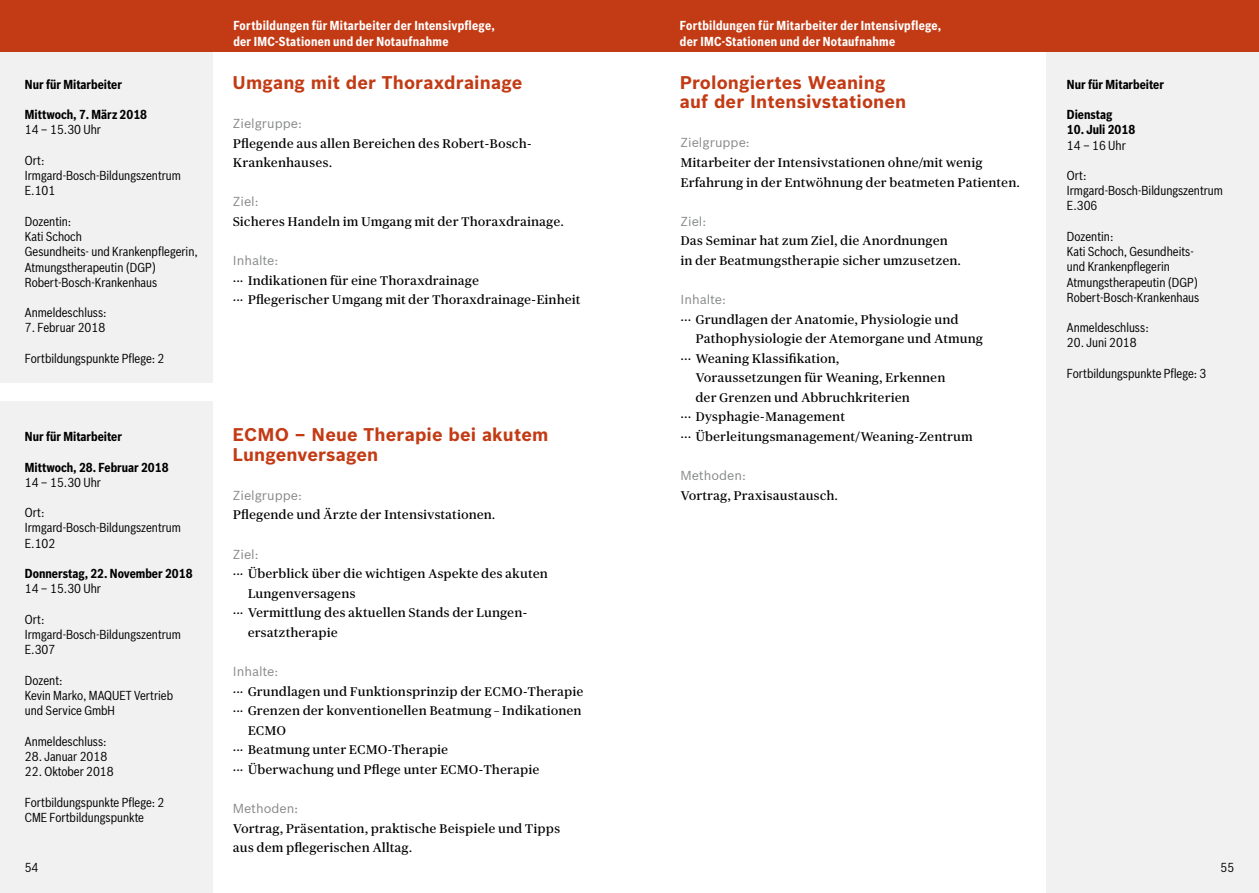
<style>
.page{position:relative;width:1259px;height:893px;background:#fff}
.page>*{position:absolute;margin:0;border:0;box-sizing:border-box;transform-origin:0 0}
.t1{font:700 18px/19.5px "Bosch Sans";letter-spacing:.01em;color:#c33b15}
.t2{font:12.75px/19.5px "Bosch Serif";color:#000}
.t3{font:12.75px/15.1px "Bosch Sans Cond";color:#000}
.t4{font:700 12.75px/15.8px "Bosch Sans Cond";letter-spacing:.02em;color:#fff}
.t5{font:700 12.75px "Bosch Sans Cond";color:#000}
.t6{font:12.75px "Bosch Sans";color:#87888a}
.s1{font-family:"Bosch Serif"}
</style>
<div class="page">
<div style="left:0;top:51px;width:213px;height:331px;background:#f1f1f2"></div>
<div style="left:0;top:402px;width:213px;height:491px;background:#f1f1f2"></div>
<div style="left:1046px;top:51px;width:213px;height:842px;background:#f1f1f2"></div>
<div style="left:629px;top:0;width:630px;height:51px;background:#c33b15"></div>
<div style="left:0;top:0;width:629px;height:51px;background:#c33b15"></div>
<p class="t5" style="left:25px;top:76px;width:99px">Nur für Mitarbeiter</p>
<p class="t5" style="left:25px;top:107px;width:124px">Mittwoch, 7. März 2018</p>
<p class="t3" style="left:25px;top:122px;width:78px">14 – 15.30 Uhr</p>
<p class="t3" style="left:25px;top:153px;width:158px">Ort:<br>Irmgard-Bosch-Bildungszentrum<br>E.101</p>
<p class="t3" style="left:25px;top:214px;width:174px">Dozentin:<br>Kati Schoch<br>Gesundheits- und Krankenpflegerin,<br>Atmungstherapeutin (DGP)<br>Robert-Bosch-Krankenhaus</p>
<p class="t3" style="left:25px;top:305px;width:83px">Anmeldeschluss:</p>
<p class="t3" style="left:25px;top:320px;width:82px">7. Februar 2018</p>
<p class="t3" style="left:25px;top:351px;width:141px">Fortbildungspunkte Pflege: 2</p>
<p class="t5" style="left:25px;top:429px;width:99px">Nur für Mitarbeiter</p>
<p class="t5" style="left:25px;top:459px;width:145px">Mittwoch, 28. Februar 2018</p>
<p class="t3" style="left:25px;top:475px;width:78px">14 – 15.30 Uhr</p>
<p class="t3" style="left:25px;top:505px;width:158px">Ort:<br>Irmgard-Bosch-Bildungszentrum<br>E.102</p>
<p class="t5" style="left:25px;top:566px;width:169px">Donnerstag, 22. November 2018</p>
<p class="t3" style="left:25px;top:581px;width:78px">14 – 15.30 Uhr</p>
<p class="t3" style="left:25px;top:612px;width:158px">Ort:<br>Irmgard-Bosch-Bildungszentrum<br>E.307</p>
<p class="t3" style="left:25px;top:672px;width:150px">Dozent:<br>Kevin Marko, MAQUET Vertrieb und Service GmbH</p>
<p class="t3" style="left:25px;top:733px;width:83px">Anmeldeschluss:</p>
<p class="t3" style="left:25px;top:749px;width:84px">28. Januar 2018</p>
<p class="t3" style="left:25px;top:764px;width:90px">22. Oktober 2018</p>
<p class="t3" style="left:25px;top:794px;width:141px">Fortbildungspunkte Pflege: 2<br>CME Fortbildungspunkte</p>
<p class="t4" style="left:233px;top:18px;width:263px">Fortbildungen für Mitarbeiter der Intensivpflege, der IMC-Stationen und der Notaufnahme</p>
<p class="t4" style="left:680px;top:18px;width:263px">Fortbildungen für Mitarbeiter der Intensivpflege, der IMC-Stationen und der Notaufnahme</p>
<h1 class="t1" style="left:232px;top:73px;width:291px">Umgang mit der Thoraxdrainage</h1>
<p class="t6" style="left:233px;top:115px;width:71px">Zielgruppe:</p>
<p class="t2" style="left:233px;top:133px;width:300px">Pflegende aus allen Bereichen des Robert-Bosch-<br>Krankenhauses.</p>
<p class="t6" style="left:233px;top:194px;width:27px">Ziel:</p>
<p class="t2" style="left:233px;top:211px;width:333px">Sicheres Handeln im Umgang mit der Thoraxdrainage.</p>
<p class="t6" style="left:233px;top:252px;width:47px">Inhalte:</p>
<p class="t2" style="left:233px;top:270px;width:349px">··· Indikationen für eine Thoraxdrainage<br>··· Pflegerischer Umgang mit der Thoraxdrainage-Einheit</p>
<h1 class="t1" style="left:232px;top:425px;width:317px">ECMO – Neue Therapie bei akutem<br>Lungenversagen</h1>
<p class="t6" style="left:233px;top:487px;width:71px">Zielgruppe:</p>
<p class="t2" style="left:233px;top:505px;width:264px">Pflegende und Ärzte der Intensivstationen.</p>
<p class="t6" style="left:233px;top:546px;width:27px">Ziel:</p>
<p class="t2" style="left:233px;top:564px;width:317px">··· Überblick über die wichtigen Aspekte des akuten</p>
<p class="t2" style="left:248px;top:583px;width:109px">Lungenversagens</p>
<p class="t2" style="left:233px;top:603px;width:296px">··· Vermittlung des aktuellen Stands der Lungen-</p>
<p class="t2" style="left:248px;top:622px;width:92px">ersatztherapie</p>
<p class="t6" style="left:233px;top:663px;width:47px">Inhalte:</p>
<p class="t2" style="left:233px;top:681px;width:352px">··· Grundlagen und Funktionsprinzip der ECMO-Therapie</p>
<p class="t2" style="left:233px;top:701px;width:350px">··· Grenzen der konventionellen Beatmung – Indikationen</p>
<p class="t2" style="left:248px;top:720px;width:40px">ECMO</p>
<p class="t2" style="left:233px;top:740px;width:217px">··· Beatmung unter ECMO-Therapie</p>
<p class="t2" style="left:233px;top:759px;width:308px">··· Überwachung und Pflege unter ECMO-Therapie</p>
<p class="t6" style="left:233px;top:800px;width:67px">Methoden<span class="s1">:</span></p>
<p class="t2" style="left:233px;top:818px;width:329px">Vortrag, Präsentation, praktische Beispiele und Tipps aus dem pflegerischen Alltag.</p>
<h1 class="t1" style="left:680px;top:73px;width:228px">Prolongiertes Weaning auf der Intensivstationen</h1>
<p class="t6" style="left:680px;top:135px;width:71px">Zielgruppe:</p>
<p class="t2" style="left:680px;top:153px;width:341px">Mitarbeiter der Intensivstationen ohne/mit wenig<br>Erfahrung in der Entwöhnung der beatmeten Patienten.</p>
<p class="t6" style="left:680px;top:213px;width:27px">Ziel:</p>
<p class="t2" style="left:680px;top:231px;width:282px">Das Seminar hat zum Ziel, die Anordnungen in der Beatmungstherapie sicher umzusetzen.</p>
<p class="t6" style="left:680px;top:291px;width:47px">Inhalte:</p>
<p class="t2" style="left:680px;top:309px;width:280px">··· Grundlagen der Anatomie, Physiologie und</p>
<p class="t2" style="left:695px;top:329px;width:289px">Pathophysiologie der Atemorgane und Atmung</p>
<p class="t2" style="left:680px;top:348px;width:160px">··· Weaning Klassifikation,</p>
<p class="t2" style="left:695px;top:368px;width:251px">Voraussetzungen für Weaning, Erkennen</p>
<p class="t2" style="left:695px;top:387px;width:216px">der Grenzen und Abbruchkriterien</p>
<p class="t2" style="left:680px;top:407px;width:166px">··· Dysphagie-Management</p>
<p class="t2" style="left:680px;top:427px;width:294px">··· Überleitungsmanagement/Weaning-Zentrum</p>
<p class="t6" style="left:680px;top:468px;width:67px">Methoden:</p>
<p class="t2" style="left:680px;top:485px;width:159px">Vortrag, Praxisaustausch.</p>
<p class="t5" style="left:1067px;top:76px;width:99px">Nur für Mitarbeiter</p>
<p class="t5" style="left:1067px;top:107px;width:47px">Dienstag</p>
<p class="t5" style="left:1067px;top:122px;width:70px">10. Juli 2018</p>
<p class="t3" style="left:1067px;top:137px;width:60px">14 – 16 Uhr</p>
<p class="t3" style="left:1067px;top:168px;width:158px">Ort:<br>Irmgard-Bosch-Bildungszentrum<br>E.306</p>
<p class="t3" style="left:1067px;top:229px;width:134px">Dozentin:<br>Kati Schoch, Gesundheits&shy;und Krankenpflegerin<br>Atmungstherapeutin (DGP)<br>Robert-Bosch-Krankenhaus</p>
<p class="t3" style="left:1067px;top:320px;width:83px">Anmeldeschluss:</p>
<p class="t3" style="left:1067px;top:335px;width:71px">20. Juni 2018</p>
<p class="t3" style="left:1067px;top:366px;width:141px">Fortbildungspunkte Pflege: 3</p>
<p class="t3" style="left:25px;top:859px;width:15px">54</p>
<p class="t3" style="left:1220px;top:859px;width:15px">55</p>
</div>
